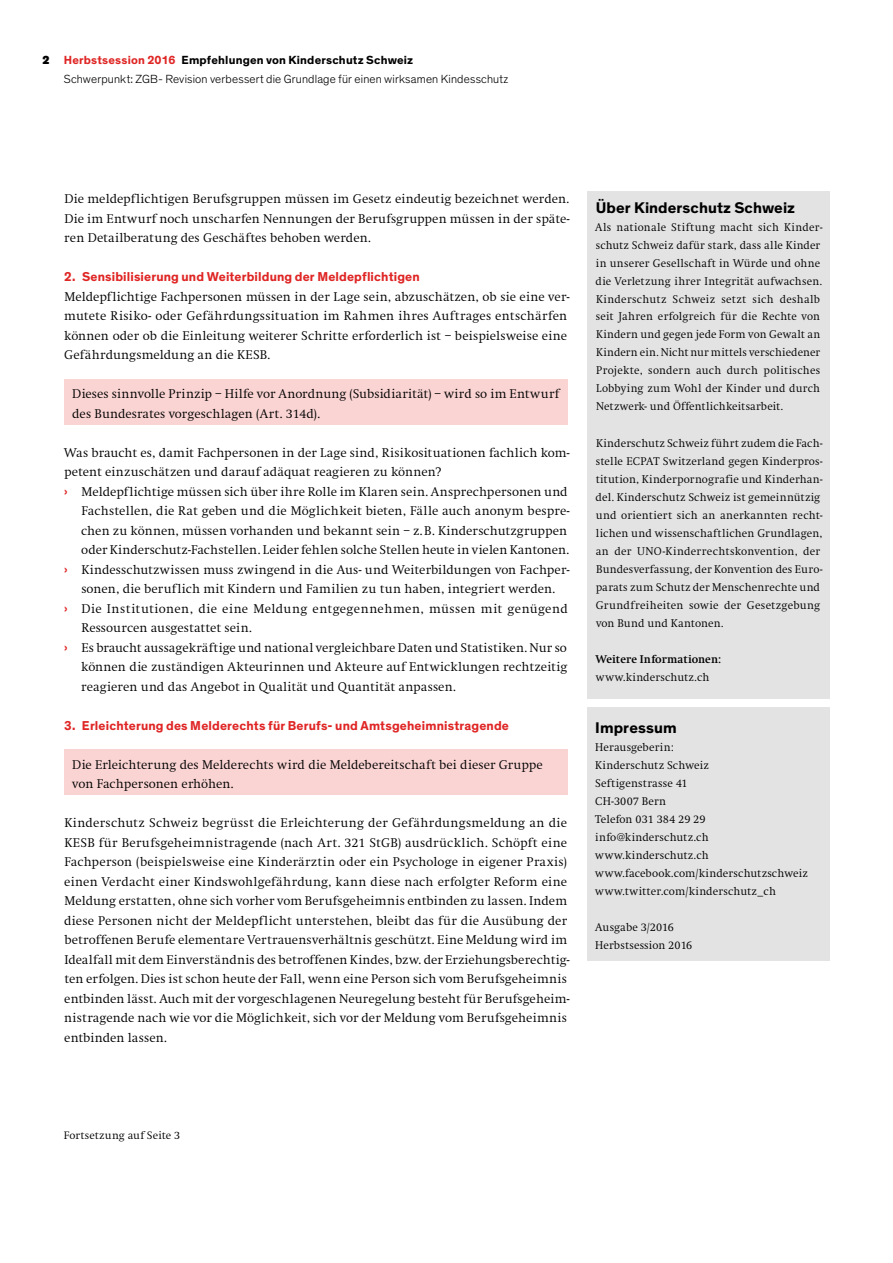
<style>
.page{position:relative;width:893px;height:1263px;background:#fff}
.page>*{position:absolute;margin:0;border:0;box-sizing:border-box;transform-origin:0 0}
.t1{font:700 15.75px "Theinhardt";letter-spacing:.005em;color:#000}
.t2{font:300 13.2px/19.5px "Swift";letter-spacing:.01em;color:#000}
.t3{font:700 13.2px "Theinhardt";letter-spacing:.015em;color:#df2625}
.t4{font:300 13.2px "Swift";letter-spacing:.03em;color:#000}
.t5{font:300 12px/19.5px "Theinhardt";letter-spacing:.015em;color:#000}
.t6{font:300 11.7px/18px "Swift";letter-spacing:.015em;color:#000}
.t7{font:700 11.7px "Swift";letter-spacing:.01em;color:#000}
.t8{font:300 11.25px "Swift";letter-spacing:.015em;color:#000}
.s1{font-weight:900}
.s2{font-weight:700;color:#df2625}
.s3{font-weight:700}
.s4{font-family:"Theinhardt";font-weight:500;color:#df2625}
</style>
<div class="page">
<div style="left:587px;top:191px;width:242px;height:507px;background:#e3e3e3"></div>
<div style="left:64px;top:379px;width:504px;height:45px;background:#fad4d3"></div>
<div style="left:587px;top:707px;width:242px;height:254px;background:#e3e3e3"></div>
<div style="left:64px;top:749px;width:504px;height:46px;background:#fad4d3"></div>
<p class="t5" style="left:64px;top:50px;width:446px;text-indent:-21px"><span class="s1">2</span> <span class="s2">Herbstsession 2016</span> <span class="s3">Empfehlungen von Kinderschutz Schweiz<br></span>Schwerpunkt: ZGB- Revision verbessert die Grundlage für einen wirksamen Kindesschutz</p>
<p class="t2" style="left:64px;top:189px;width:507px;text-align:justify">Die meldepflichtigen Berufsgruppen müssen im Gesetz eindeutig bezeichnet werden.<br>Die im Entwurf noch unscharfen Nennungen der Berufsgruppen müssen in der späte&shy;ren Detailberatung des Geschäftes behoben werden.</p>
<p class="t3" style="left:64px;top:268px;width:357px">2. Sensibilisierung und Weiterbildung der Meldepflichtigen</p>
<p class="t2" style="left:64px;top:287px;width:507px">Meldepflichtige Fachpersonen müssen in der Lage sein, abzuschätzen, ob sie eine ver&shy;mutete Risiko- oder Gefährdungssituation im Rahmen ihres Auftrages entschärfen können oder ob die Einleitung weiterer Schritte erforderlich ist – beispielsweise eine Gefährdungsmeldung an die KESB.</p>
<p class="t2" style="left:72px;top:384px;width:488px">Dieses sinnvolle Prinzip – Hilfe vor Anordnung (Subsidiarität) – wird so im Entwurf des Bundesrates vorgeschlagen (Art. 314d).</p>
<p class="t2" style="left:64px;top:443px;width:507px">Was braucht es, damit Fachpersonen in der Lage sind, Risikosituationen fachlich kom-</p>
<p class="t2" style="left:64px;top:462px;width:379px">petent einzuschätzen und darauf adäquat reagieren zu können?</p>
<p class="t2" style="left:64px;top:482px;width:505px"><span class="s4">›</span> Meldepflichtige müssen sich über ihre Rolle im Klaren sein. Ansprechpersonen und</p>
<p class="t2" style="left:81px;top:501px;width:490px">Fachstellen, die Rat geben und die Möglichkeit bieten, Fälle auch anonym bespre-</p>
<p class="t2" style="left:81px;top:521px;width:488px">chen zu können, müssen vorhanden und bekannt sein – z.B. Kinderschutzgruppen</p>
<p class="t2" style="left:81px;top:540px;width:490px">oder Kinderschutz-Fachstellen. Leider fehlen solche Stellen heute in vielen Kantonen.</p>
<p class="t2" style="left:64px;top:560px;width:507px"><span class="s4">›</span> Kindesschutzwissen muss zwingend in die Aus- und Weiterbildungen von Fachper-</p>
<p class="t2" style="left:81px;top:579px;width:475px">sonen, die beruflich mit Kindern und Familien zu tun haben, integriert werden.</p>
<p class="t4" style="left:64px;top:601px;width:505px"><span class="s4">›</span> Die Institutionen, die eine Meldung entgegennehmen, müssen mit genügend</p>
<p class="t2" style="left:81px;top:618px;width:172px">Ressourcen ausgestattet sein.</p>
<p class="t2" style="left:64px;top:638px;width:504px"><span class="s4">›</span> Es braucht aussagekräftige und national vergleichbare Daten und Statistiken. Nur so</p>
<p class="t2" style="left:81px;top:657px;width:488px">können die zuständigen Akteurinnen und Akteure auf Entwicklungen rechtzeitig</p>
<p class="t2" style="left:81px;top:677px;width:376px">reagieren und das Angebot in Qualität und Quantität anpassen.</p>
<p class="t3" style="left:64px;top:717px;width:446px">3. Erleichterung des Melderechts für Berufs- und Amtsgeheimnistragende</p>
<p class="t2" style="left:72px;top:755px;width:472px">Die Erleichterung des Melderechts wird die Meldebereitschaft bei dieser Gruppe von Fachpersonen erhöhen.</p>
<p class="t2" style="left:64px;top:813px;width:507px">Kinderschutz Schweiz begrüsst die Erleichterung der Gefährdungsmeldung an die KESB für Berufsgeheimnistragende (nach Art. 321 StGB) ausdrücklich. Schöpft eine Fachperson (beispielsweise eine Kinderärztin oder ein Psychologe in eigener Praxis) einen Verdacht einer Kindswohlgefährdung, kann diese nach erfolgter Reform eine Meldung erstatten, ohne sich vorher vom Berufsgeheimnis entbinden zu lassen. Indem diese Personen nicht der Meldepflicht unterstehen, bleibt das für die Ausübung der betroffenen Berufe elementare Vertrauensverhältnis geschützt. Eine Meldung wird im Idealfall mit dem Einverständnis des betroffenen Kindes, bzw. der Erziehungsberechtig&shy;ten erfolgen. Dies ist schon heute der Fall, wenn eine Person sich vom Berufsgeheimnis entbinden lässt. Auch mit der vorgeschlagenen Neuregelung besteht für Berufsgeheim&shy;nistragende nach wie vor die Möglichkeit, sich vor der Meldung vom Berufsgeheimnis entbinden lassen.</p>
<p class="t1" style="left:596px;top:197px;width:201px">Über Kinderschutz Schweiz</p>
<p class="t6" style="left:595px;top:218px;width:229px">Als nationale Stiftung macht sich Kinder&shy;schutz Schweiz dafür stark, dass alle Kinder in unserer Gesellschaft in Würde und ohne die Verletzung ihrer Integrität aufwachsen.<br>Kinderschutz Schweiz setzt sich deshalb seit Jahren erfolgreich für die Rechte von Kindern und gegen jede Form von Gewalt an Kindern ein. Nicht nur mittels verschiedener Projekte, sondern auch durch politisches Lobbying zum Wohl der Kinder und durch Netzwerk- und Öffentlichkeitsarbeit.</p>
<p class="t6" style="left:596px;top:434px;width:228px">Kinderschutz Schweiz führt zudem die Fach&shy;stelle ECPAT Switzerland gegen Kinderpros&shy;titution, Kinderpornografie und Kinderhan&shy;del. Kinderschutz Schweiz ist gemeinnützig und orientiert sich an anerkannten recht&shy;lichen und wissenschaftlichen Grundlagen, an der UNO-Kinderrechtskonvention, der Bundesverfassung, der Konvention des Euro&shy;parats zum Schutz der Menschenrechte und Grundfreiheiten sowie der Gesetzgebung von Bund und Kantonen.</p>
<p class="t7" style="left:596px;top:652px;width:126px">Weitere Informationen:</p>
<p class="t6" style="left:596px;top:668px;width:115px">www.kinderschutz.ch</p>
<p class="t1" style="left:595px;top:718px;width:83px">Impressum</p>
<p class="t6" style="left:595px;top:738px;width:214px">Herausgeberin:<br>Kinderschutz Schweiz<br>Seftigenstrasse 41<br>CH-3007 Bern<br>Telefon 031 384 29 29 info@kinderschutz.ch www.kinderschutz.ch www.facebook.com/kinderschutzschweiz www.twitter.com/kinderschutz_ch</p>
<p class="t6" style="left:595px;top:918px;width:99px">Ausgabe 3/2016<br>Herbstsession 2016</p>
<p class="t8" style="left:64px;top:1129px;width:118px">Fortsetzung auf Seite 3</p>
</div>
